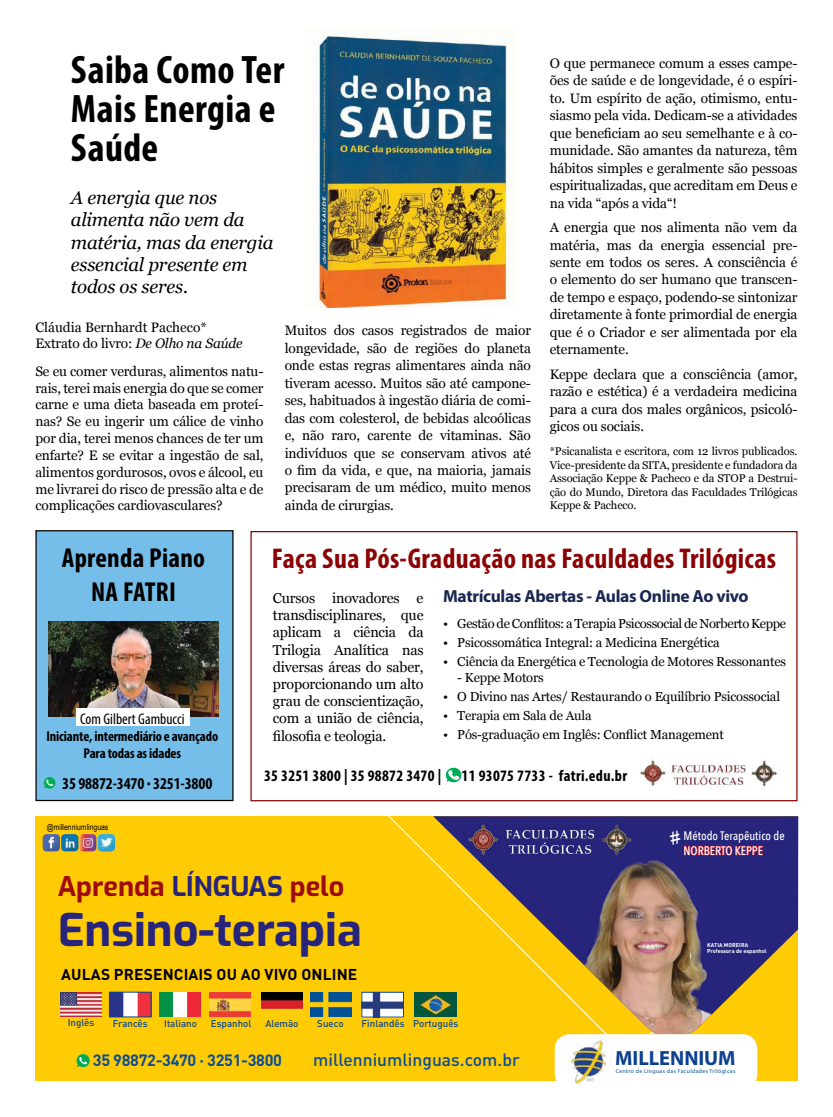
<style>
.page{position:relative;width:833px;height:1117px;background:#fff}
.page>*{position:absolute;margin:0;border:0;box-sizing:border-box;transform-origin:0 0}
.t1{font:700 45px "Exo";color:#26247b}
.t2{font:700 condensed 39.88px/38.6px "Myriad Pro";letter-spacing:.01em;color:#000}
.t3{font:700 condensed 28.62px "Myriad Pro";letter-spacing:.01em;color:#8b0304}
.t4{font:700 condensed 27.5px/33.6px "Myriad Pro";letter-spacing:.01em;color:#000;text-align:center}
.t5{font:700 27px "Exo";color:#9e0b0f}
.t6{font:700 20.5px "Myriad Pro";color:#0d4190}
.t7{font:italic 18.62px/22.4px "Georgia";letter-spacing:-.01em;color:#000}
.t8{font:700 17.5px "Myriad Pro";letter-spacing:-.02em;color:#1a2851}
.t9{font:500 17.38px "DIN Pro";color:#0c4e92}
.t10{font:700 condensed 16.5px "Myriad Pro";letter-spacing:-.01em;color:#000}
.t11{font:700 16.25px "DIN Pro";letter-spacing:-.02em;color:#0c4e92}
.t12{font:700 condensed 16px "Myriad Pro";letter-spacing:.02em;color:#000}
.t13{font:700 15.5px "DIN Pro";letter-spacing:.01em;color:#000}
.t14{font:condensed 15.38px "Myriad Pro";color:#000}
.t15{font:14.38px/17.1px "Georgia";letter-spacing:-.015em;color:#000;text-align:justify}
.t16{font:700 condensed 14.25px/17.1px "Myriad Pro";letter-spacing:-.01em;color:#000;text-align:center}
.t17{font:13.75px/17.4px "Georgia";letter-spacing:-.01em;color:#000;text-align:justify}
.t18{font:13px "Georgia";letter-spacing:-.015em;color:#000}
.t19{font:500 12.25px/14.8px "Avenir Next Condensed";color:#fff}
.t20{font:11.25px/13.5px "Georgia";letter-spacing:-.01em;color:#000;text-align:justify}
.t21{font:500 9.75px "DIN Pro";color:#09478c}
.t22{font:8.38px "Arial Narrow";color:#000}
.t23{font:5.75px "Myriad Pro";letter-spacing:.06em;color:#064f95}
.t24{font:700 5.5px/6.6px "DIN Pro";color:#fff}
.s1{font-style:italic}
.s2{color:#26247b}
</style>
<div class="page">
<div style="left:36px;top:530px;width:197px;height:270px;background:#75bee9"></div>
<div style="left:35px;top:530px;width:198px;height:271px;border:1px solid #000"></div>
<img style="left:48px;top:621px;width:171px;height:95px">
<div style="left:76px;top:707px;width:113px;height:18px;background:#fff"></div>
<svg style="left:44px;top:777px;width:11px;height:11px"></svg>
<div style="left:35px;top:816px;width:762px;height:264px;background:#ffcb05"></div>
<svg style="left:433px;top:816px;width:365px;height:224px"></svg>
<img style="left:462px;top:844px;width:336px;height:194px">
<img style="left:456px;top:816px;width:184px;height:53px">
<img style="left:43px;top:834px;width:53px;height:17px">
<img style="left:98px;top:834px;width:17px;height:17px">
<img style="left:60px;top:992px;width:42px;height:24px">
<img style="left:111px;top:993px;width:38px;height:21px">
<div style="left:109px;top:991px;width:42px;height:25px;border:1px solid #09478c"></div>
<img style="left:159px;top:992px;width:42px;height:24px">
<img style="left:209px;top:992px;width:42px;height:24px">
<img style="left:261px;top:992px;width:42px;height:17px">
<img style="left:364px;top:993px;width:37px;height:21px">
<div style="left:362px;top:991px;width:41px;height:25px;border:1px solid #0e468d"></div>
<img style="left:414px;top:991px;width:42px;height:25px">
<img style="left:310px;top:992px;width:42px;height:24px">
<svg style="left:77px;top:1054px;width:13px;height:12px"></svg>
<div style="left:555px;top:1033px;width:202px;height:55px;background:#fff;border-radius:15px"></div>
<img style="left:570px;top:1040px;width:36px;height:44px">
<img style="left:313px;top:28px;width:195px;height:280px">
<div style="left:250px;top:531px;width:547px;height:270px;border:1px solid #8b0304"></div>
<svg style="left:445px;top:767px;width:17px;height:16px"></svg>
<img style="left:640px;top:760px;width:140px;height:27px">
<svg style="left:669px;top:829px;width:93px;height:26px;background:#4a226a"></svg>
<h2 class="t2" style="left:71px;top:50px;width:215px">Saiba Como Ter<br>Mais Energia e<br>Saúde</h2>
<h3 class="t7" style="left:71px;top:185px;width:204px">A energia que nos alimenta não vem da matéria, mas da energia essencial presente em todos os seres.</h3>
<p class="t17" style="left:35px;top:318px;width:209px;line-height:16.5px">Cláudia Bernhardt Pacheco*<br>Extrato do livro: <span class="s1">De Olho na Saúde</span></p>
<p class="t17" style="left:35px;top:362px;width:229px;line-height:16.8px">Se eu comer verduras, alimentos natu&shy;rais, terei mais energia do que se comer carne e uma dieta baseada em proteí&shy;nas? Se eu ingerir um cálice de vinho por dia, terei menos chances de ter um enfarte? E se evitar a ingestão de sal, alimentos gordurosos, ovos e álcool, eu me livrarei do risco de pressão alta e de complicações cardiovasculares?</p>
<p class="t17" style="left:285px;top:321px;width:248px">Muitos dos casos registrados de maior longevidade, são de regiões do planeta onde estas regras alimentares ainda não tiveram acesso. Muitos são até campone&shy;ses, habituados à ingestão diária de comi&shy;das com colesterol, de bebidas alcoólicas e, não raro, carente de vitaminas. São indivíduos que se conservam ativos até o fim da vida, e que, na maioria, jamais precisaram de um médico, muito menos ainda de cirurgias.</p>
<p class="t17" style="left:550px;top:54px;width:249px">O que permanece comum a esses campe&shy;ões de saúde e de longevidade, é o espíri&shy;to. Um espírito de ação, otimismo, entu&shy;siasmo pela vida. Dedicam-se a atividades que beneficiam ao seu semelhante e à co&shy;munidade. São amantes da natureza, têm hábitos simples e geralmente são pessoas espiritualizadas, que acreditam em Deus e na vida “após a vida“!</p>
<p class="t17" style="left:550px;top:218px;width:249px">A energia que nos alimenta não vem da matéria, mas da energia essencial pre&shy;sente em todos os seres. A consciência é o elemento do ser humano que transcen&shy;de tempo e espaço, podendo-se sintonizar diretamente à fonte primordial de energia que é o Criador e ser alimentada por ela eternamente.</p>
<p class="t17" style="left:550px;top:364px;width:249px">Keppe declara que a consciência (amor, razão e estética) é a verdadeira medicina para a cura dos males orgânicos, psicoló&shy;gicos ou sociais.</p>
<p class="t20" style="left:550px;top:444px;width:249px">*Psicanalista e escritora, com 12 livros publicados.<br>Vice-presidente da SITA, presidente e fundadora da Associação Keppe &amp; Pacheco e da STOP a Destrui&shy;ção do Mundo, Diretora das Faculdades Trilógicas Keppe &amp; Pacheco.</p>
<h3 class="t4" style="left:62px;top:540px;width:145px">Aprenda Piano<br>NA FATRI</h3>
<p class="t14" style="left:80px;top:709px;width:106px">Com Gilbert Gambucci</p>
<p class="t16" style="left:46px;top:727px;width:173px">Iniciante, intermediário e avançado<br>Para todas as idades</p>
<p class="t10" style="left:62px;top:773px;width:152px">35 98872-3470 · 3251-3800</p>
<p class="t22" style="left:47px;top:820px;width:63px">@millenniumlinguas</p>
<h3 class="t3" style="left:272px;top:540px;width:506px">Faça Sua Pós-Graduação nas Faculdades Trilógicas</h3>
<p class="t15" style="left:273px;top:588px;width:152px">Cursos inovadores e transdisciplinares, que aplicam a ciência da Trilogia Analítica nas diversas áreas do saber, proporcionando um alto grau de conscientização, com a união de ciência, filosofia e teologia.</p>
<p class="t12" style="left:264px;top:765px;width:179px">35 3251 3800 | 35 98872 3470 |</p>
<p class="t12" style="left:461px;top:765px;width:167px">11 93075 7733 - fatri.edu.br</p>
<p class="t8" style="left:443px;top:584px;width:307px">Matrículas Abertas - Aulas Online Ao vivo</p>
<p class="t18" style="left:443px;top:613px;width:344px">• Gestão de Conflitos: a Terapia Psicossocial de Norberto Keppe</p>
<p class="t18" style="left:443px;top:633px;width:278px">• Psicossomática Integral: a Medicina Energética</p>
<p class="t18" style="left:443px;top:652px;width:344px">• Ciência da Energética e Tecnologia de Motores Ressonantes</p>
<p class="t18" style="left:457px;top:667px;width:88px">- Keppe Motors</p>
<p class="t18" style="left:443px;top:686px;width:338px">• O Divino nas Artes/ Restaurando o Equilíbrio Psicossocial</p>
<p class="t18" style="left:443px;top:706px;width:150px">• Terapia em Sala de Aula</p>
<p class="t18" style="left:443px;top:725px;width:282px">• Pós-graduação em Inglês: Conflict Management</p>
<p class="t19" style="left:683px;top:828px;width:103px">Método Terapêutico de<br>NORBERTO KEPPE</p>
<h3 class="t5" style="left:58px;top:865px;width:288px">Aprenda <span class="s2">LÍNGUAS</span> pelo</h3>
<h1 class="t1" style="left:58px;top:894px;width:305px">Ensino-terapia</h1>
<p class="t13" style="left:61px;top:963px;width:298px">AULAS PRESENCIAIS OU AO VIVO ONLINE</p>
<p class="t24" style="left:707px;top:940px;width:61px">KATIA MOREIRA<br>Professora de espanhol</p>
<p class="t21" style="left:68px;top:1016px;width:28px">Inglês</p>
<p class="t21" style="left:113px;top:1016px;width:36px">Francês</p>
<p class="t21" style="left:164px;top:1016px;width:34px">Italiano</p>
<p class="t21" style="left:211px;top:1016px;width:42px">Espanhol</p>
<p class="t21" style="left:265px;top:1016px;width:35px">Alemão</p>
<p class="t21" style="left:317px;top:1016px;width:28px">Sueco</p>
<p class="t21" style="left:361px;top:1016px;width:98px">Finlandês Português</p>
<p class="t11" style="left:93px;top:1048px;width:190px">35 98872-3470 · 3251-3800</p>
<h3 class="t6" style="left:615px;top:1044px;width:122px">MILLENNIUM</h3>
<p class="t23" style="left:616px;top:1067px;width:121px">Centro de Línguas das Faculdades Trilógicas</p>
<p class="t9" style="left:313px;top:1047px;width:208px">millenniumlinguas.com.br</p>
</div>
